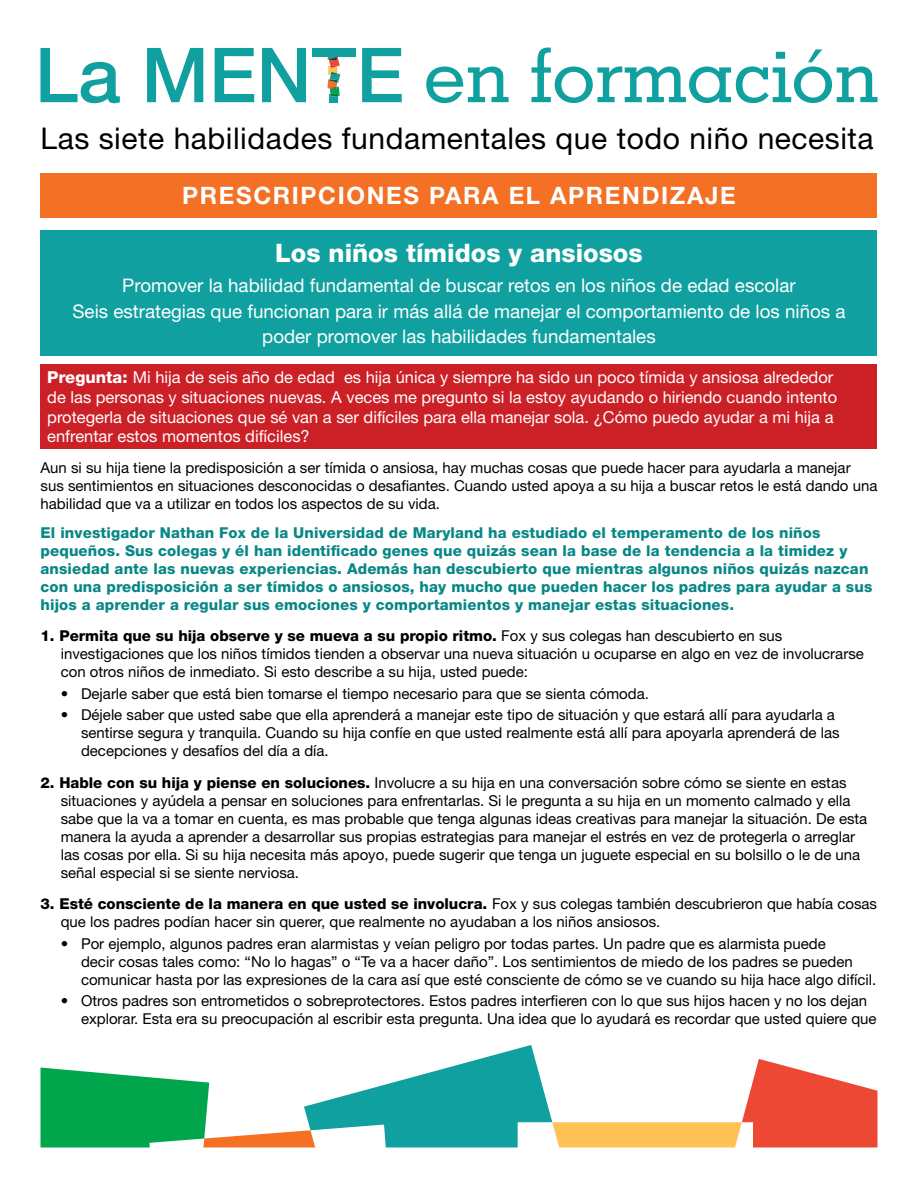
<style>
.page{position:relative;width:918px;height:1188px;background:#fff}
.page>*{position:absolute;margin:0;border:0;box-sizing:border-box;transform-origin:0 0}
.t1{font:30px "Helvetica Neue LT Std";letter-spacing:.02em;color:#000}
.t2{font:800 25.5px "Helvetica Neue LT Std";color:#fff}
.t3{font:700 24px "Helvetica Neue LT Std";letter-spacing:.07em;color:#fff}
.t4{font:18.75px/25.5px "Helvetica Neue LT Std";color:#fff;text-align:center}
.t5{font:16.5px/19.8px "Helvetica Neue LT Std";color:#fff}
.t6{font:15px/18px "Helvetica Neue LT Std";color:#000}
.t7{font:800 15px/18px "Helvetica Neue LT Std";letter-spacing:.01em;color:#088786}
.s1{font-weight:800}
</style>
<div class="page">
<svg style="left:41px;top:1045px;width:837px;height:103px"></svg>
<div style="left:40px;top:231px;width:838px;height:125px;background:#10a0a0"></div>
<div style="left:40px;top:174px;width:838px;height:44px;background:#f37024"></div>
<div style="left:40px;top:364px;width:838px;height:85px;background:#cc2027"></div>
<div style="left:312px;top:48px;width:44px;height:8px;background:#10a0a0"></div>
<svg style="left:327px;top:56px;width:13px;height:47px"></svg>
<svg style="left:41px;top:48px;width:79px;height:55px"></svg>
<svg style="left:147px;top:48px;width:56px;height:54px"></svg>
<svg style="left:215px;top:48px;width:39px;height:54px"></svg>
<svg style="left:262px;top:48px;width:44px;height:54px"></svg>
<svg style="left:362px;top:48px;width:40px;height:54px"></svg>
<svg style="left:426px;top:67px;width:83px;height:36px"></svg>
<svg style="left:531px;top:48px;width:346px;height:55px"></svg>
<h1 class="t1" style="left:40px;top:120px;width:835px">Las siete habilidades fundamentales que todo niño necesita</h1>
<h3 class="t3" style="left:182px;top:181px;width:555px">PRESCRIPCIONES PARA EL APRENDIZAJE</h3>
<h2 class="t2" style="left:275px;top:238px;width:369px">Los niños tímidos y ansiosos</h2>
<p class="t4" style="left:72px;top:272px;width:775px">Promover la habilidad fundamental de buscar retos en los niños de edad escolar<br>Seis estrategias que funcionan para ir más allá de manejar el comportamiento de los niños a poder promover las habilidades fundamentales</p>
<p class="t5" style="left:47px;top:367px;width:792px"><span class="s1">Pregunta:</span> Mi hija de seis año de edad es hija única y siempre ha sido un poco tímida y ansiosa alrededor de las personas y situaciones nuevas. A veces me pregunto si la estoy ayudando o hiriendo cuando intento protegerla de situaciones que sé van a ser difíciles para ella manejar sola. ¿Cómo puedo ayudar a mi hija a enfrentar estos momentos difíciles?</p>
<p class="t6" style="left:40px;top:458px;width:839px">Aun si su hija tiene la predisposición a ser tímida o ansiosa, hay muchas cosas que puede hacer para ayudarla a manejar sus sentimientos en situaciones desconocidas o desafiantes. Cuando usted apoya a su hija a buscar retos le está dando una habilidad que va a utilizar en todos los aspectos de su vida.</p>
<p class="t7" style="left:40px;top:523px;width:833px">El investigador Nathan Fox de la Universidad de Maryland ha estudiado el temperamento de los niños pequeños. Sus colegas y él han identificado genes que quizás sean la base de la tendencia a la timidez y ansiedad ante las nuevas experiencias. Además han descubierto que mientras algunos niños quizás nazcan con una predisposición a ser tímidos o ansiosos, hay mucho que pueden hacer los padres para ayudar a sus hijos a aprender a regular sus emociones y comportamientos y manejar estas situaciones.</p>
<p class="t6" style="left:61px;top:627px;width:805px;text-indent:-20px"><span class="s1">1. Permita que su hija observe y se mueva a su propio ritmo.</span> Fox y sus colegas han descubierto en sus investigaciones que los niños tímidos tienden a observar una nueva situación u ocuparse en algo en vez de involucrarse con otros niños de inmediato. Si esto describe a su hija, usted puede:</p>
<p class="t6" style="left:61px;top:684px;width:590px">• Dejarle saber que está bien tomarse el tiempo necesario para que se sienta cómoda.</p>
<p class="t6" style="left:81px;top:706px;width:760px;text-indent:-20px">• Déjele saber que usted sabe que ella aprenderá a manejar este tipo de situación y que estará allí para ayudarla a sentirse segura y tranquila. Cuando su hija confíe en que usted realmente está allí para apoyarla aprenderá de las decepciones y desafíos del día a día.</p>
<p class="t6" style="left:61px;top:773px;width:808px;text-indent:-20px"><span class="s1">2. Hable con su hija y piense en soluciones.</span> Involucre a su hija en una conversación sobre cómo se siente en estas situaciones y ayúdela a pensar en soluciones para enfrentarlas. Si le pregunta a su hija en un momento calmado y ella sabe que la va a tomar en cuenta, es mas probable que tenga algunas ideas creativas para manejar la situación. De esta manera la ayuda a aprender a desarrollar sus propias estrategias para manejar el estrés en vez de protegerla o arreglar las cosas por ella. Si su hija necesita más apoyo, puede sugerir que tenga un juguete especial en su bolsillo o le de una señal especial si se siente nerviosa.</p>
<p class="t6" style="left:61px;top:895px;width:818px;text-indent:-20px"><span class="s1">3. Esté consciente de la manera en que usted se involucra.</span> Fox y sus colegas también descubrieron que había cosas que los padres podían hacer sin querer, que realmente no ayudaban a los niños ansiosos.</p>
<p class="t6" style="left:81px;top:934px;width:797px;text-indent:-20px">• Por ejemplo, algunos padres eran alarmistas y veían peligro por todas partes. Un padre que es alarmista puede<br>decir cosas tales como: “No lo hagas” o “Te va a hacer daño”. Los sentimientos de miedo de los padres se pueden comunicar hasta por las expresiones de la cara así que esté consciente de cómo se ve cuando su hija hace algo difícil.</p>
<p class="t6" style="left:81px;top:992px;width:797px;text-indent:-20px">• Otros padres son entrometidos o sobreprotectores. Estos padres interfieren con lo que sus hijos hacen y no los dejan explorar. Esta era su preocupación al escribir esta pregunta. Una idea que lo ayudará es recordar que usted quiere que</p>
</div>
